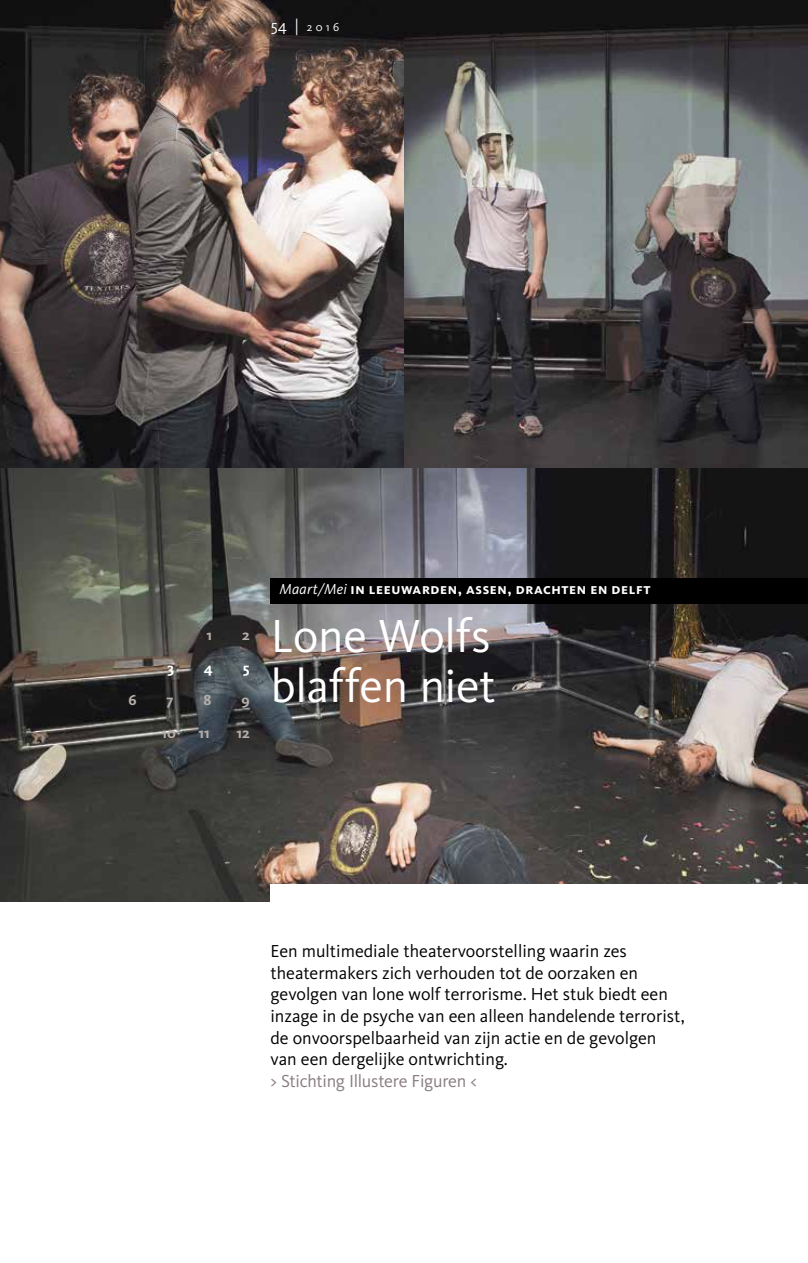
<style>
.page{position:relative;width:808px;height:1263px;background:#fff}
.page>*{position:absolute;margin:0;border:0;box-sizing:border-box;transform-origin:0 0}
.t1{font:48px/49.5px "Kievit OT";color:#fff}
.t2{font:18px/21.6px "Kievit OT";color:#000}
.t3{font:18px "Kievit OT";letter-spacing:-.015em;color:#887c7e}
.t4{font:700 15px "Kievit OT";letter-spacing:.04em;color:#fff}
.t5{font:700 15px "Kievit OT";color:#b6aeaa}
.t6{font:12px "Kievit OT";color:#fff}
.s1{font-size:16.5px}
.s2{font-weight:400;font-style:italic}
</style>
<div class="page">
<img style="left:0;top:0;width:808px;height:901px">
<div style="left:271px;top:884px;width:537px;height:26px;background:#fff"></div>
<div style="left:271px;top:578px;width:537px;height:26px;background:#000"></div>
<p class="t6" style="left:271px;top:20px;width:70px"><span class="s1">54 |</span> 2016</p>
<p class="t5" style="left:207px;top:627px;width:7px">1</p>
<p class="t5" style="left:242px;top:627px;width:9px">2</p>
<p class="t4" style="left:167px;top:659px;width:8px">3</p>
<p class="t4" style="left:204px;top:659px;width:11px">4</p>
<p class="t4" style="left:243px;top:659px;width:8px">5</p>
<p class="t5" style="left:129px;top:692px;width:10px">6</p>
<p class="t5" style="left:166px;top:692px;width:9px">7</p>
<p class="t5" style="left:203px;top:692px;width:10px">8</p>
<p class="t5" style="left:241px;top:692px;width:10px">9</p>
<p class="t5" style="left:162px;top:724px;width:16px">10</p>
<p class="t5" style="left:198px;top:724px;width:13px">11</p>
<p class="t5" style="left:237px;top:724px;width:15px">12</p>
<p class="t4" style="left:279px;top:580px;width:373px"><span class="s2">Maart/Mei</span> in leeuwarden, assen, drachten en delft</p>
<h1 class="t1" style="left:271px;top:612px;width:226px">Lone Wolfs blaffen niet</h1>
<p class="t2" style="left:270px;top:940px;width:416px">Een multimediale theatervoorstelling waarin zes theatermakers zich verhouden tot de oorzaken en gevolgen van lone wolf terrorisme. Het stuk biedt een inzage in de psyche van een alleen handelende terrorist, de onvoorspelbaarheid van zijn actie en de gevolgen van een dergelijke ontwrichting.</p>
<p class="t3" style="left:270px;top:1071px;width:208px">&gt; Stichting Illustere Figuren &lt;</p>
</div>
